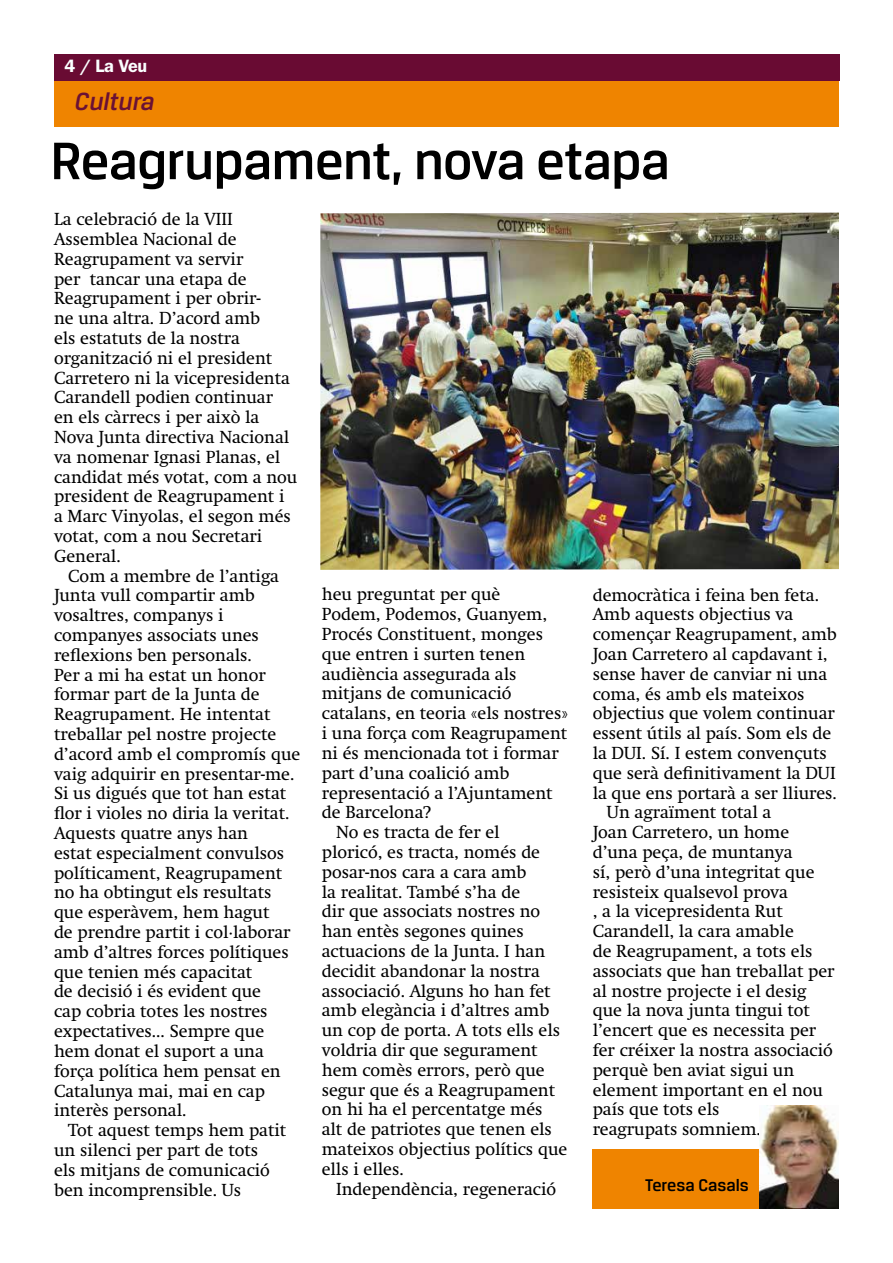
<style>
.page{position:relative;width:893px;height:1263px;background:#fff}
.page>*{position:absolute;margin:0;border:0;box-sizing:border-box;transform-origin:0 0}
.t1{font:500 56.1px "Breuer Text";letter-spacing:-.01em;color:#000}
.t2{font:italic 500 26.4px "Breuer Text";color:#6a1135}
.t3{font:500 18px "Breuer Text";color:#000}
.t4{font:600 18px "ITC Franklin Gothic Std";color:#fbffff}
.t5{font:17.4px/19.8px "Swift";color:#000}
</style>
<div class="page">
<div style="left:54px;top:54px;width:785px;height:27px;background:#690b33"></div>
<div style="left:54px;top:81px;width:785px;height:45px;background:#ef8400"></div>
<div style="left:593px;top:1149px;width:246px;height:60px;background:#ef8400"></div>
<img style="left:760px;top:1105px;width:79px;height:104px">
<img style="left:320px;top:213px;width:519px;height:357px">
<p class="t4" style="left:65px;top:56px;width:84px">4 / La Veu</p>
<h2 class="t2" style="left:75px;top:88px;width:81px">Cultura</h2>
<h1 class="t1" style="left:51px;top:131px;width:621px">Reagrupament, nova etapa</h1>
<p class="t5" style="left:54px;top:209px;width:245px">La celebració de la VIII<br>Assemblea Nacional de<br>Reagrupament va servir<br>per tancar una etapa de<br>Reagrupament i per obrir-<br>ne una altra. D’acord amb<br>els estatuts de la nostra organització ni el president<br>Carretero ni la vicepresidenta<br>Carandell podien continuar<br>en els càrrecs i per això la<br>Nova Junta directiva Nacional va nomenar Ignasi Planas, el candidat més votat, com a nou president de Reagrupament i a Marc Vinyolas, el segon més votat, com a nou Secretari<br>General.</p>
<p class="t5" style="left:54px;top:566px;width:248px;text-indent:14px">Com a membre de l’antiga<br>Junta vull compartir amb vosaltres, companys i companyes associats unes reflexions ben personals.<br>Per a mi ha estat un honor formar part de la Junta de<br>Reagrupament. He intentat treballar pel nostre projecte d’acord amb el compromís que vaig adquirir en presentar-me.<br>Si us digués que tot han estat flor i violes no diria la veritat.<br>Aquests quatre anys han<br>estat especialment convulsos políticament, Reagrupament no ha obtingut els resultats que esperàvem, hem hagut<br>de prendre partit i col·laborar amb d’altres forces polítiques que tenien més capacitat<br>de decisió i és evident que<br>cap cobria totes les nostres expectatives... Sempre que hem donat el suport a una força política hem pensat en<br>Catalunya mai, mai en cap interès personal.</p>
<p class="t5" style="left:54px;top:1120px;width:234px;text-indent:14px">Tot aquest temps hem patit un silenci per part de tots<br>els mitjans de comunicació ben incomprensible. Us</p>
<p class="t5" style="left:322px;top:585px;width:180px">heu preguntat per què</p>
<p class="t5" style="left:322px;top:604px;width:227px">Podem, Podemos, Guanyem,</p>
<p class="t5" style="left:322px;top:624px;width:223px">Procés Constituent, monges</p>
<p class="t5" style="left:322px;top:644px;width:205px">que entren i surten tenen</p>
<p class="t5" style="left:322px;top:664px;width:196px">audiència assegurada als</p>
<p class="t5" style="left:322px;top:684px;width:191px">mitjans de comunicació</p>
<p class="t5" style="left:322px;top:703px;width:248px">catalans, en teoria «els nostres»</p>
<p class="t5" style="left:322px;top:723px;width:247px">i una força com Reagrupament</p>
<p class="t5" style="left:322px;top:743px;width:238px">ni és mencionada tot i formar</p>
<p class="t5" style="left:322px;top:763px;width:189px">part d’una coalició amb</p>
<p class="t5" style="left:322px;top:783px;width:232px">representació a l’Ajuntament</p>
<p class="t5" style="left:322px;top:802px;width:111px">de Barcelona?</p>
<p class="t5" style="left:336px;top:822px;width:165px">No es tracta de fer el</p>
<p class="t5" style="left:322px;top:842px;width:220px">ploricó, es tracta, només de</p>
<p class="t5" style="left:322px;top:862px;width:206px">posar-nos cara a cara amb</p>
<p class="t5" style="left:322px;top:882px;width:200px">la realitat. També s’ha de</p>
<p class="t5" style="left:322px;top:901px;width:220px">dir que associats nostres no</p>
<p class="t5" style="left:322px;top:921px;width:203px">han entès segones quines</p>
<p class="t5" style="left:322px;top:941px;width:225px">actuacions de la Junta. I han</p>
<p class="t5" style="left:322px;top:961px;width:220px">decidit abandonar la nostra</p>
<p class="t5" style="left:322px;top:981px;width:230px">associació. Alguns ho han fet</p>
<p class="t5" style="left:322px;top:1000px;width:229px">amb elegància i d’altres amb</p>
<p class="t5" style="left:322px;top:1020px;width:240px">un cop de porta. A tots ells els</p>
<p class="t5" style="left:322px;top:1040px;width:217px">voldria dir que segurament</p>
<p class="t5" style="left:322px;top:1060px;width:225px">hem comès errors, però que</p>
<p class="t5" style="left:322px;top:1080px;width:235px">segur que és a Reagrupament</p>
<p class="t5" style="left:322px;top:1099px;width:222px">on hi ha el percentatge més</p>
<p class="t5" style="left:322px;top:1119px;width:232px">alt de patriotes que tenen els</p>
<p class="t5" style="left:322px;top:1139px;width:247px">mateixos objectius polítics que</p>
<p class="t5" style="left:322px;top:1159px;width:83px">ells i elles.</p>
<p class="t5" style="left:336px;top:1179px;width:222px">Independència, regeneració</p>
<p class="t5" style="left:593px;top:585px;width:228px">democràtica i feina ben feta.</p>
<p class="t5" style="left:593px;top:604px;width:202px">Amb aquests objectius va</p>
<p class="t5" style="left:593px;top:624px;width:246px">començar Reagrupament, amb</p>
<p class="t5" style="left:593px;top:644px;width:236px">Joan Carretero al capdavant i,</p>
<p class="t5" style="left:593px;top:664px;width:236px">sense haver de canviar ni una</p>
<p class="t5" style="left:593px;top:684px;width:213px">coma, és amb els mateixos</p>
<p class="t5" style="left:593px;top:703px;width:244px">objectius que volem continuar</p>
<p class="t5" style="left:593px;top:723px;width:240px">essent útils al país. Som els de</p>
<p class="t5" style="left:593px;top:743px;width:236px">la DUI. Sí. I estem convençuts</p>
<p class="t5" style="left:593px;top:763px;width:244px">que serà definitivament la DUI</p>
<p class="t5" style="left:593px;top:783px;width:246px">la que ens portarà a ser lliures.</p>
<p class="t5" style="left:607px;top:803px;width:166px">Un agraïment total a</p>
<p class="t5" style="left:593px;top:822px;width:198px">Joan Carretero, un home</p>
<p class="t5" style="left:593px;top:842px;width:201px">d’una peça, de muntanya</p>
<p class="t5" style="left:593px;top:862px;width:223px">sí, però d’una integritat que</p>
<p class="t5" style="left:593px;top:882px;width:197px">resisteix qualsevol prova</p>
<p class="t5" style="left:593px;top:902px;width:192px">, a la vicepresidenta Rut</p>
<p class="t5" style="left:593px;top:921px;width:203px">Carandell, la cara amable</p>
<p class="t5" style="left:593px;top:941px;width:221px">de Reagrupament, a tots els</p>
<p class="t5" style="left:593px;top:961px;width:243px">associats que han treballat per</p>
<p class="t5" style="left:593px;top:981px;width:215px">al nostre projecte i el desig</p>
<p class="t5" style="left:593px;top:1001px;width:219px">que la nova junta tingui tot</p>
<p class="t5" style="left:593px;top:1020px;width:225px">l’encert que es necessita per</p>
<p class="t5" style="left:593px;top:1040px;width:242px">fer créixer la nostra associació</p>
<p class="t5" style="left:593px;top:1060px;width:203px">perquè ben aviat sigui un</p>
<p class="t5" style="left:593px;top:1080px;width:232px">element important en el nou</p>
<p class="t5" style="left:593px;top:1100px;width:128px">país que tots els</p>
<p class="t5" style="left:593px;top:1119px;width:170px">reagrupats somniem.</p>
<p class="t3" style="left:645px;top:1175px;width:105px">Teresa Casals</p>
</div>
